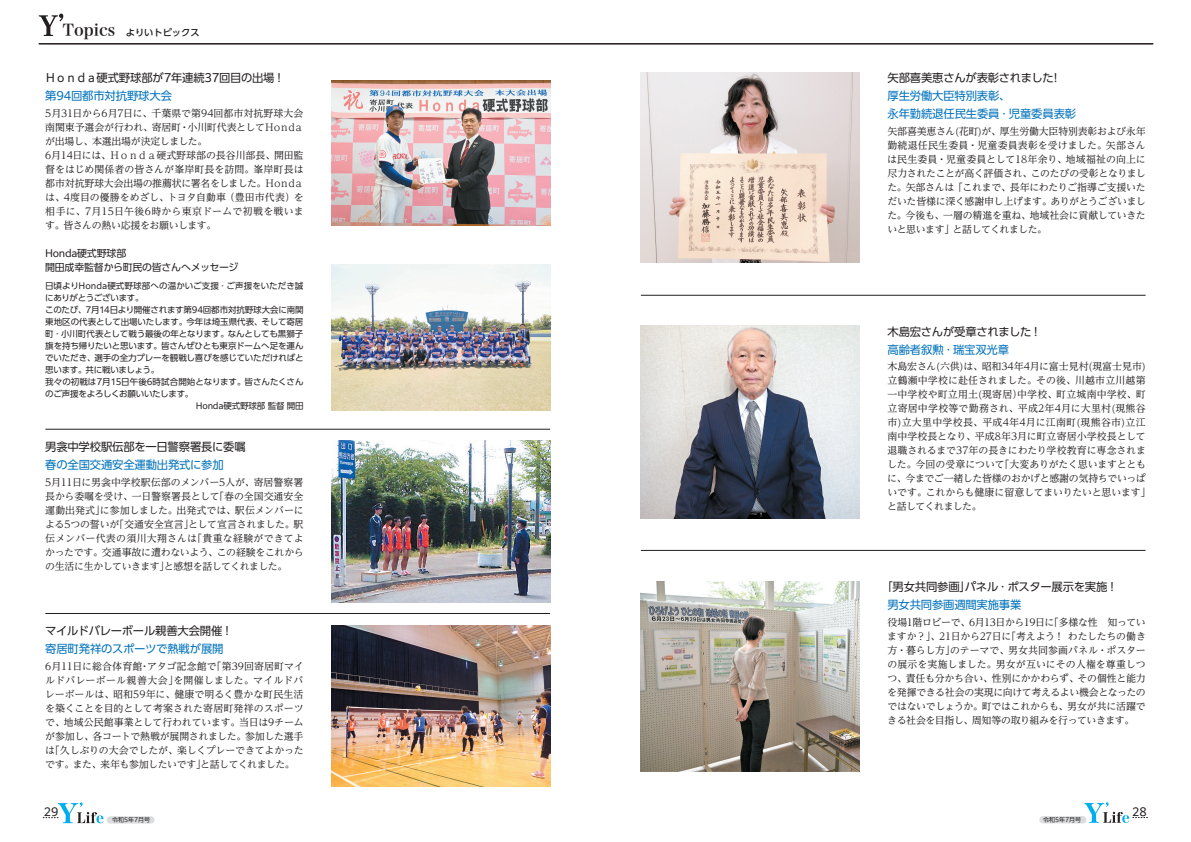
<style>
.page{position:relative;width:1191px;height:842px;background:#fff}
.page>*{position:absolute;margin:0;border:0;box-sizing:border-box;transform-origin:0 0}
.t1{font:11.3px "PUD Shin Go Pr 6 N";letter-spacing:-.02em;color:#231f20}
.t2{font:11.3px/18px "PUD Shin Go Pr 6 N";letter-spacing:-.015em;color:#0072bc}
.t3{font:11px "PUD Shin Go Pr 6 N";color:#231f20}
.t4{font:9.9px/14px "UD Reimin Pr 6 N";letter-spacing:-.025em;color:#231f20;text-align:justify}
.t5{font:9.9px/14px "PUD Shin Go Pr 6 N";letter-spacing:-.02em;color:#231f20}
.t6{font:500 9.2px "PUD Shin Go Pr 6 N";color:#231f20}
.t7{font:8.5px "PUD Shin Go Pr 6 N";letter-spacing:-.015em;color:#231f20}
.t8{font:8.5px "PUD Shin Go Pr 6 N";letter-spacing:-.035em;color:#231f20}
.t9{font:8.5px "PUD Shin Go Pr 6 N";letter-spacing:.005em;color:#231f20}
.t10{font:6px "PUD Shin Go Pr 6 N";color:#231f20}
.s1{font-family:"Hiragino Serif Pr 6 N W6";font-weight:400;font-size:16px}
</style>
<div class="page">
<div style="left:107px;top:816px;width:47px;height:7px;background:#dcdddf;border-radius:4px"></div>
<svg style="left:43px;top:802px;width:60px;height:21px"></svg>
<div style="left:1039px;top:816px;width:47px;height:7px;background:#dcdddf;border-radius:4px"></div>
<svg style="left:1084px;top:802px;width:63px;height:21px"></svg>
<hr style="left:641px;top:550px;width:504px;height:1px;background:#231f20">
<hr style="left:45px;top:429px;width:505px;height:1px;background:#231f20">
<hr style="left:45px;top:613px;width:505px;height:1px;background:#231f20">
<hr style="left:641px;top:295px;width:504px;height:1px;background:#231f20">
<img style="left:641px;top:582px;width:218px;height:189px">
<img style="left:641px;top:72px;width:218px;height:190px">
<img style="left:332px;top:80px;width:218px;height:146px">
<img style="left:641px;top:326px;width:218px;height:192px">
<img style="left:332px;top:265px;width:218px;height:145px">
<img style="left:332px;top:625px;width:218px;height:162px">
<img style="left:332px;top:441px;width:218px;height:161px">
<hr style="left:39px;top:43px;width:1114px;height:1px;background:#231f20">
<svg style="left:39px;top:14px;width:24px;height:22px"></svg>
<p class="t6" style="left:63px;top:27px;width:138px"><span class="s1">Topics</span> よりいトピックス</p>
<p class="t1" style="left:45px;top:72px;width:241px">Ｈｏｎｄａ硬式野球部が7年連続37回目の出場！</p>
<p class="t2" style="left:45px;top:87px;width:128px">第94回都市対抗野球大会</p>
<p class="t4" style="left:45px;top:106px;width:260px;text-align:left">5月31日から6月7日に、千葉県で第94回都市対抗野球大会南関東予選会が行われ、寄居町・小川町代表としてＨｏｎｄａが出場し、本選出場が決定しました。<br>6月14日には、Ｈｏｎｄａ硬式野球部の長谷川部長、開田監督をはじめ関係者の皆さんが峯岸町長を訪問。峯岸町長は都市対抗野球大会出場の推薦状に署名をしました。Ｈｏｎｄａは、4度目の優勝をめざし、トヨタ自動車（豊田市代表）を相手に、7月15日午後6時から東京ドームで初戦を戦います。皆さんの熱い応援をお願いします。</p>
<p class="t5" style="left:45px;top:247px;width:195px">Honda硬式野球部<br>開田成幸監督から町民の皆さんへメッセージ</p>
<p class="t9" style="left:45px;top:281px;width:260px">日頃よりHonda硬式野球部への温かいご支援・ご声援をいただき誠</p>
<p class="t8" style="left:45px;top:293px;width:100px">にありがとうございます。</p>
<p class="t7" style="left:45px;top:305px;width:260px">このたび、7月14日より開催されます第94回都市対抗野球大会に南関</p>
<p class="t7" style="left:45px;top:317px;width:260px">東地区の代表として出場いたします。今年は埼玉県代表、そして寄居</p>
<p class="t7" style="left:45px;top:329px;width:260px">町・小川町代表として戦う最後の年となります。なんとしても黒獅子</p>
<p class="t7" style="left:45px;top:341px;width:260px">旗を持ち帰りたいと思います。皆さんぜひとも東京ドームへ足を運ん</p>
<p class="t7" style="left:45px;top:353px;width:260px">でいただき、選手の全力プレーを観戦し喜びを感じていただければと</p>
<p class="t8" style="left:45px;top:365px;width:115px">思います。共に戦いましょう。</p>
<p class="t7" style="left:45px;top:377px;width:260px">我々の初戦は7月15日午後6時試合開始となります。皆さんたくさん</p>
<p class="t8" style="left:45px;top:389px;width:150px">のご声援をよろしくお願いいたします。</p>
<p class="t7" style="left:196px;top:401px;width:109px">Honda硬式野球部 監督 開田</p>
<p class="t1" style="left:45px;top:440px;width:202px">男衾中学校駅伝部を一日警察署長に委嘱</p>
<p class="t2" style="left:45px;top:456px;width:180px">春の全国交通安全運動出発式に参加</p>
<p class="t4" style="left:45px;top:474px;width:260px">5月11日に男衾中学校駅伝部のメンバー5人が、寄居警察署長から委嘱を受け、一日警察署長として｢春の全国交通安全運動出発式｣に参加しました。出発式では、駅伝メンバーによる5つの誓いが｢交通安全宣言｣として宣言されました。駅伝メンバー代表の須川大翔さんは｢貴重な経験ができてよかったです。交通事故に遭わないよう、この経験をこれからの生活に生かしていきます｣と感想を話してくれました。</p>
<p class="t1" style="left:45px;top:625px;width:189px">マイルドバレーボール親善大会開催！</p>
<p class="t2" style="left:45px;top:640px;width:180px">寄居町発祥のスポーツで熱戦が展開</p>
<p class="t4" style="left:45px;top:659px;width:260px">6月11日に総合体育館･アタゴ記念館で｢第39回寄居町マイルドバレーボール親善大会｣を開催しました。マイルドバレーボールは、昭和59年に、健康で明るく豊かな町民生活を築くことを目的として考案された寄居町発祥のスポーツで、地域公民館事業として行われています。当日は9チームが参加し、各コートで熱戦が展開されました。参加した選手は｢久しぶりの大会でしたが、楽しくプレーできてよかったです。また、来年も参加したいです｣と話してくれました。</p>
<p class="t1" style="left:887px;top:72px;width:172px">矢部喜美恵さんが表彰されました!</p>
<p class="t2" style="left:887px;top:87px;width:190px">厚生労働大臣特別表彰、<br>永年勤続退任民生委員・児童委員表彰</p>
<p class="t4" style="left:887px;top:124px;width:260px">矢部喜美恵さん(花町)が、厚生労働大臣特別表彰および永年勤続退任民生委員・児童委員表彰を受けました。矢部さんは民生委員・児童委員として18年余り、地域福祉の向上に尽力されたことが高く評価され、このたびの受彰となりました。矢部さんは「これまで、長年にわたりご指導ご支援いただいた皆様に深く感謝申し上げます。ありがとうございました。今後も、一層の精進を重ね、地域社会に貢献していきたいと思います」と話してくれました。</p>
<p class="t1" style="left:887px;top:325px;width:156px">木島宏さんが受章されました！</p>
<p class="t2" style="left:887px;top:341px;width:123px">高齢者叙勲・瑞宝双光章</p>
<p class="t4" style="left:887px;top:359px;width:260px">木島宏さん(六供)は、昭和34年4月に富士見村(現富士見市)立鶴瀬中学校に赴任されました。その後、川越市立川越第一中学校や町立用土(現寄居)中学校、町立城南中学校、町立寄居中学校等で勤務され、平成2年4月に大里村(現熊谷市)立大里中学校長、平成4年4月に江南町(現熊谷市)立江南中学校長となり、平成8年3月に町立寄居小学校長として退職されるまで37年の長きにわたり学校教育に専念されました。今回の受章について｢大変ありがたく思いますとともに、今までご一緒した皆様のおかげと感謝の気持ちでいっぱいです。これからも健康に留意してまいりたいと思います｣と話してくれました｡</p>
<p class="t1" style="left:887px;top:581px;width:232px">｢男女共同参画｣パネル・ポスター展示を実施！</p>
<p class="t2" style="left:887px;top:596px;width:135px">男女共同参画週間実施事業</p>
<p class="t4" style="left:887px;top:615px;width:260px">役場1階ロビーで、6月13日から19日に｢多様な性　知っていますか？｣、21日から27日に｢考えよう！ わたしたちの働き方・暮らし方｣のテーマで、男女共同参画パネル・ポスターの展示を実施しました。男女が互いにその人権を尊重しつつ、責任も分かち合い、性別にかかわらず、その個性と能力を発揮できる社会の実現に向けて考えるよい機会となったのではないでしょうか。町ではこれからも、男女が共に活躍できる社会を目指し、周知等の取り組みを行っていきます。</p>
<p class="t3" style="left:44px;top:806px;width:16px">29</p>
<p class="t3" style="left:1132px;top:806px;width:16px">28</p>
<p class="t10" style="left:112px;top:816px;width:40px">令和5年7月号</p>
<p class="t10" style="left:1043px;top:817px;width:40px">令和5年7月号</p>
</div>
